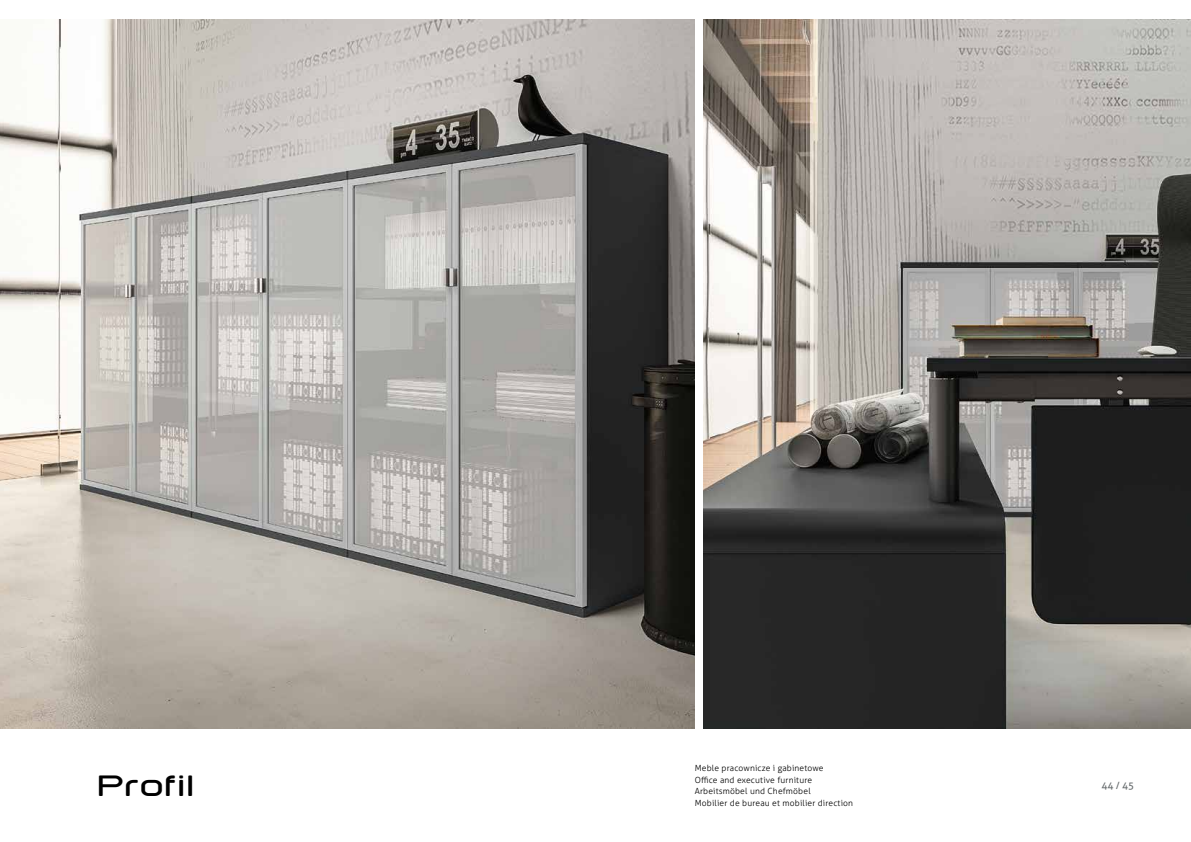
<style>
.page{position:relative;width:1191px;height:842px;background:#fff}
.page>*{position:absolute;margin:0;border:0;box-sizing:border-box;transform-origin:0 0}
.t1{font:30px "Downlink";letter-spacing:.04em;color:#000}
.t2{font:10px "Aller";color:#676c6e}
.t3{font:300 8.5px/11.5px "Aller";letter-spacing:.02em;color:#000}
</style>
<div class="page">
<img style="left:0;top:20px;width:694px;height:709px">
<img style="left:703px;top:20px;width:488px;height:709px">
<h1 class="t1" style="left:99px;top:765px;width:97px">Profil</h1>
<p class="t3" style="left:694px;top:762px;width:160px">Meble pracownicze i gabinetowe<br>Office and executive furniture Arbeitsmöbel und Chefmöbel<br>Mobilier de bureau et mobilier direction</p>
<p class="t2" style="left:1101px;top:779px;width:34px">44 / 45</p>
</div>
